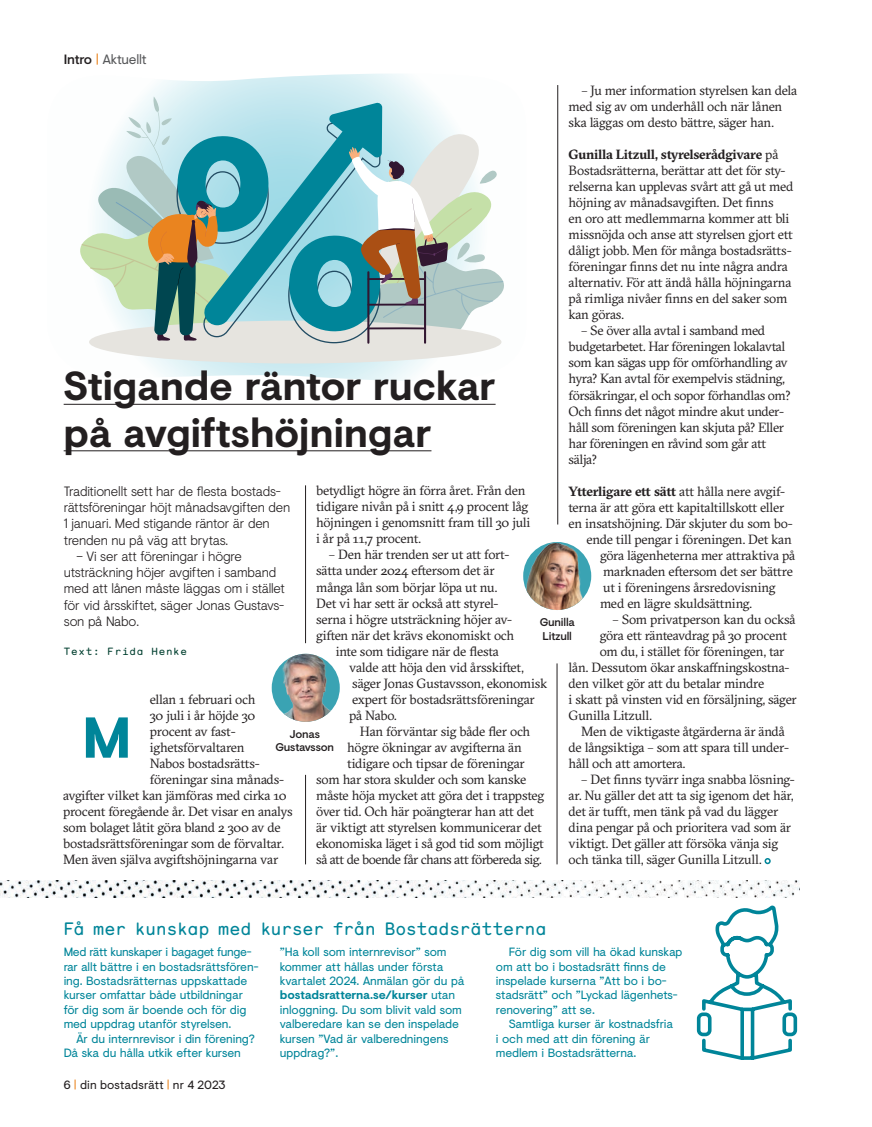
<style>
.page{position:relative;width:872px;height:1127px;background:#fff}
.page>*{position:absolute;margin:0;border:0;box-sizing:border-box;transform-origin:0 0}
.t1{font:700 57.45px "Visuelt";color:#008599}
.t2{font:700 40.5px/46.5px "Visuelt";letter-spacing:-.01em;color:#231f20}
.t3{font:18px "Monosten";letter-spacing:-.01em;color:#008599}
.t4{font:300 13.5px/16.2px "Visuelt";letter-spacing:-.015em;color:#231f20}
.t5{font:13.5px "Visuelt";letter-spacing:-.01em;color:#57585a}
.t6{font:13.35px/16px "GT Sectra";letter-spacing:-.02em;color:#231f20}
.t7{font:700 13.35px "GT Sectra";letter-spacing:-.015em;color:#231f20}
.t8{font:12px/14.4px "Visuelt";letter-spacing:-.01em;color:#008599}
.t9{font:12px "Visuelt";letter-spacing:.01em;color:#231f20}
.t10{font:500 11.25px/13.5px "Visuelt";letter-spacing:-.015em;color:#231f20;text-align:center}
.t11{font:10.5px "Monosten";letter-spacing:.075em;color:#003f2f}
.s1{font-weight:500;color:#231f20}
.s2{color:#ea841f}
.s3{font-weight:700}
.s4{font-weight:400}
</style>
<div class="page">
<svg style="left:101px;top:74px;width:388px;height:307px"></svg>
<div style="left:89px;top:321px;width:412px;height:42px;background:#e6e4df;border-radius:50%"></div>
<svg style="left:80px;top:97px;width:424px;height:252px"></svg>
<hr style="left:305px;top:485px;width:1px;height:158px;background:#231f20">
<hr style="left:557px;top:85px;width:1px;height:439px;background:#231f20">
<img style="left:0;top:880px;width:799px;height:17px">
<hr style="left:64px;top:404px;width:431px;height:1px;background:#231f20">
<hr style="left:64px;top:450px;width:367px;height:1px;background:#231f20">
<svg style="left:764px;top:858px;width:6px;height:6px"></svg>
<img style="left:272px;top:654px;width:68px;height:68px;border-radius:34px">
<hr style="left:305px;top:775px;width:1px;height:89px;background:#231f20">
<img style="left:523px;top:542px;width:68px;height:68px;border-radius:34px">
<hr style="left:557px;top:663px;width:1px;height:201px;background:#231f20">
<svg style="left:696px;top:905px;width:102px;height:155px"></svg>
<p class="t5" style="left:64px;top:49px;width:84px"><span class="s1">Intro</span> <span class="s2">|</span> Aktuellt</p>
<p class="t6" style="left:568px;top:83px;width:230px;text-indent:13px">– Ju mer information styrelsen kan dela med sig av om underhåll och när lånen ska läggas om desto bättre, säger han.</p>
<p class="t6" style="left:568px;top:147px;width:226px"><span class="s3">Gunilla Litzull, styrelserådgivare</span> på Bostadsrätterna, berättar att det för sty&shy;relserna kan upplevas svårt att gå ut med höjning av månadsavgiften. Det finns<br>en oro att medlemmarna kommer att bli missnöjda och anse att styrelsen gjort ett dåligt jobb. Men för många bostadsrätts&shy;föreningar finns det nu inte några andra alternativ. För att ändå hålla höjningarna på rimliga nivåer finns en del saker som kan göras.</p>
<p class="t6" style="left:568px;top:323px;width:224px;text-indent:13px">– Se över alla avtal i samband med budgetarbetet. Har föreningen lokalavtal som kan sägas upp för omförhandling av hyra? Kan avtal för exempelvis städning, försäkringar, el och sopor förhandlas om?<br>Och finns det något mindre akut under&shy;håll som föreningen kan skjuta på? Eller har föreningen en råvind som går att sälja?</p>
<p class="t7" style="left:568px;top:483px;width:218px">Ytterligare ett sätt <span class="s4">att hålla nere avgif-</span></p>
<p class="t6" style="left:568px;top:499px;width:217px">terna är att göra ett kapitaltillskott eller</p>
<p class="t6" style="left:568px;top:515px;width:226px">en insatshöjning. Där skjuter du som bo-</p>
<p class="t6" style="left:586px;top:531px;width:207px">ende till pengar i föreningen. Det kan</p>
<p class="t6" style="left:600px;top:547px;width:196px">göra lägenheterna mer attraktiva på</p>
<p class="t6" style="left:603px;top:563px;width:191px">marknaden eftersom det ser bättre</p>
<p class="t6" style="left:603px;top:579px;width:174px">ut i föreningens årsredovisning</p>
<p class="t6" style="left:600px;top:595px;width:153px">med en lägre skuldsättning.</p>
<p class="t6" style="left:612px;top:611px;width:184px">– Som privatperson kan du också</p>
<p class="t6" style="left:600px;top:627px;width:189px">göra ett ränteavdrag på 30 procent</p>
<p class="t6" style="left:600px;top:643px;width:186px">om du, i stället för föreningen, tar</p>
<p class="t6" style="left:568px;top:659px;width:222px">lån. Dessutom ökar anskaffningskostna-</p>
<p class="t6" style="left:568px;top:676px;width:197px">den vilket gör att du betalar mindre</p>
<p class="t6" style="left:568px;top:692px;width:230px">i skatt på vinsten vid en försäljning, säger</p>
<p class="t6" style="left:568px;top:708px;width:85px">Gunilla Litzull.</p>
<p class="t6" style="left:581px;top:724px;width:205px">Men de viktigaste åtgärderna är ändå</p>
<p class="t6" style="left:568px;top:740px;width:222px">de långsiktiga – som att spara till under-</p>
<p class="t6" style="left:568px;top:756px;width:118px">håll och att amortera.</p>
<p class="t6" style="left:568px;top:772px;width:228px;text-indent:13px">– Det finns tyvärr inga snabba lösning&shy;ar. Nu gäller det att ta sig igenom det här, det är tufft, men tänk på vad du lägger dina pengar på och prioritera vad som är viktigt. Det gäller att försöka vänja sig och tänka till, säger Gunilla Litzull.</p>
<h2 class="t2" style="left:64px;top:361px;width:433px">Stigande räntor ruckar på avgiftshöjningar</h2>
<p class="t6" style="left:316px;top:483px;width:216px">betydligt högre än förra året. Från den tidigare nivån på i snitt 4,9 procent låg höjningen i genomsnitt fram till 30 juli i år på 11,7 procent.</p>
<p class="t6" style="left:329px;top:547px;width:182px">– Den här trenden ser ut att fort-</p>
<p class="t6" style="left:316px;top:563px;width:180px">sätta under 2024 eftersom det är</p>
<p class="t6" style="left:316px;top:579px;width:183px">många lån som börjar löpa ut nu.</p>
<p class="t6" style="left:316px;top:595px;width:184px">Det vi har sett är också att styrel-</p>
<p class="t6" style="left:316px;top:611px;width:198px">serna i högre utsträckning höjer av-</p>
<p class="t6" style="left:316px;top:627px;width:200px">giften när det krävs ekonomiskt och</p>
<p class="t6" style="left:336px;top:643px;width:165px">inte som tidigare när de flesta</p>
<p class="t6" style="left:349px;top:659px;width:176px">valde att höja den vid årsskiftet,</p>
<p class="t6" style="left:352px;top:675px;width:196px">säger Jonas Gustavsson, ekonomisk</p>
<p class="t6" style="left:352px;top:691px;width:184px">expert för bostadsrättsföreningar</p>
<p class="t6" style="left:349px;top:707px;width:49px">på Nabo.</p>
<p class="t6" style="left:360px;top:723px;width:172px">Han förväntar sig både fler och</p>
<p class="t6" style="left:347px;top:739px;width:176px">högre ökningar av avgifterna än</p>
<p class="t6" style="left:347px;top:755px;width:179px">tidigare och tipsar de föreningar</p>
<p class="t6" style="left:316px;top:771px;width:212px">som har stora skulder och som kanske</p>
<p class="t6" style="left:316px;top:787px;width:229px">måste höja mycket att göra det i trappsteg</p>
<p class="t6" style="left:316px;top:803px;width:219px">över tid. Och här poängterar han att det</p>
<p class="t6" style="left:316px;top:819px;width:227px">är viktigt att styrelsen kommunicerar det</p>
<p class="t6" style="left:316px;top:835px;width:229px">ekonomiska läget i så god tid som möjligt</p>
<p class="t6" style="left:316px;top:851px;width:227px">så att de boende får chans att förbereda sig.</p>
<p class="t4" style="left:64px;top:482px;width:228px">Traditionellt sett har de flesta bostads&shy;rättsföreningar höjt månadsavgiften den 1 januari. Med stigande räntor är den trenden nu på väg att brytas.</p>
<p class="t4" style="left:64px;top:547px;width:223px;text-indent:13px">– Vi ser att föreningar i högre utsträckning höjer avgiften i samband med att lånen måste läggas om i stället för vid årsskiftet, säger Jonas Gustavs&shy;son på Nabo.</p>
<p class="t11" style="left:64px;top:644px;width:125px">Text: Frida Henke</p>
<p class="t10" style="left:539px;top:615px;width:37px;text-align:left">Gunilla<br>Litzull</p>
<p class="t6" style="left:150px;top:692px;width:107px">ellan 1 februari och</p>
<p class="t6" style="left:150px;top:708px;width:107px">30 juli i år höjde 30</p>
<p class="t6" style="left:150px;top:724px;width:87px">procent av fast-</p>
<p class="t6" style="left:150px;top:740px;width:96px">ighetsförvaltaren</p>
<p class="t6" style="left:150px;top:756px;width:111px">Nabos bostadsrätts-</p>
<p class="t6" style="left:150px;top:772px;width:136px">föreningar sina månads-</p>
<p class="t6" style="left:63px;top:788px;width:225px">avgifter vilket kan jämföras med cirka 10</p>
<p class="t6" style="left:63px;top:804px;width:231px">procent föregående år. Det visar en analys</p>
<p class="t6" style="left:63px;top:820px;width:219px">som bolaget låtit göra bland 2 300 av de</p>
<p class="t6" style="left:63px;top:836px;width:222px">bostadsrättsföreningar som de förvaltar.</p>
<p class="t6" style="left:63px;top:852px;width:216px">Men även själva avgiftshöjningarna var</p>
<h1 class="t1" style="left:82px;top:695px;width:51px">M</h1>
<p class="t10" style="left:275px;top:727px;width:60px">Jonas<br>Gustavsson</p>
<h3 class="t3" style="left:64px;top:917px;width:484px">Få mer kunskap med kurser från Bostadsrätterna</h3>
<p class="t8" style="left:64px;top:944px;width:196px">Med rätt kunskaper i bagaget funge&shy;rar allt bättre i en bostadsrättsfören&shy;ing. Bostadsrätternas uppskattade kurser omfattar både utbildningar för dig som är boende och för dig med uppdrag utanför styrelsen.</p>
<p class="t8" style="left:64px;top:1031px;width:193px;text-indent:13px">Är du internrevisor i din förening?<br>Då ska du hålla utkik efter kursen</p>
<p class="t8" style="left:280px;top:944px;width:186px">”Ha koll som internrevisor” som kommer att hållas under första kvartalet 2024. Anmälan gör du på <span class="s3">bostadsratterna.se/kurser</span> utan inloggning. Du som blivit vald som valberedare kan se den inspelade kursen ”Vad är valberedningens uppdrag?”.</p>
<p class="t8" style="left:496px;top:944px;width:188px;text-indent:13px">För dig som vill ha ökad kunskap om att bo i bostadsrätt finns de inspelade kurserna ”Att bo i bo&shy;stadsrätt” och ”Lyckad lägenhets&shy;renovering” att se.</p>
<p class="t8" style="left:496px;top:1016px;width:179px;text-indent:13px">Samtliga kurser är kostnadsfria i och med att din förening är medlem i Bostadsrätterna.</p>
<p class="t9" style="left:64px;top:1076px;width:163px">6 <span class="s2">|</span> din bostadsrätt <span class="s2">|</span> nr 4 2023</p>
</div>
